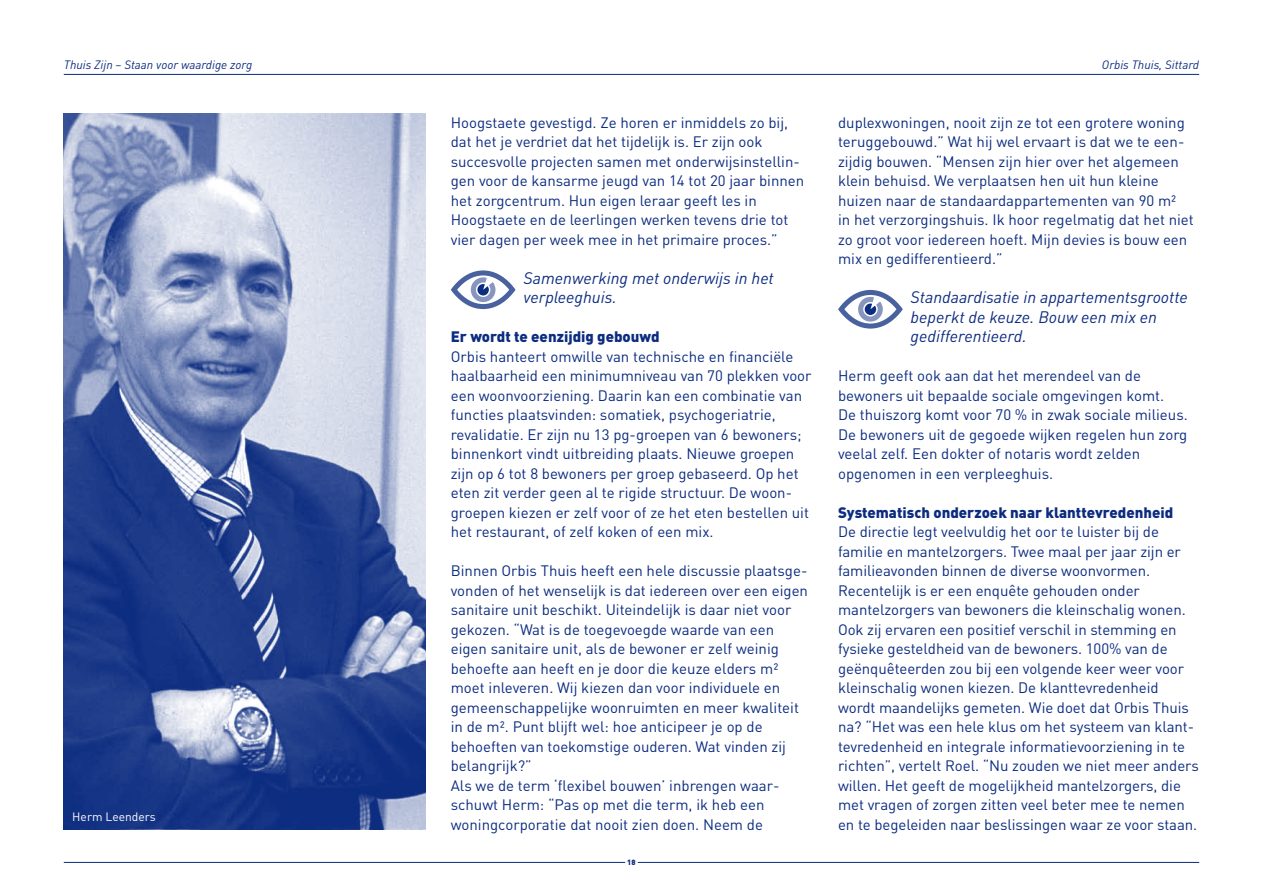
<style>
.page{position:relative;width:1263px;height:893px;background:#fff}
.page>*{position:absolute;margin:0;border:0;box-sizing:border-box;transform-origin:0 0}
.t1{font:italic 16.5px/19.5px "DIN Pro";color:#0c2c80}
.t2{font:15px/19.5px "DIN Pro";color:#0c2c80}
.t3{font:900 15px "DIN Pro";color:#0c2c80}
.t4{font:italic 12px "DIN Pro";color:#0c2c80}
.t5{font:12px "DIN Pro";color:#fff}
.t6{font:900 7.5px "DIN Pro";color:#0c2c80}
</style>
<div class="page">
<hr style="left:64px;top:74px;width:1135px;height:1px;background:#0c2c80">
<hr style="left:64px;top:862px;width:1135px;height:1px;background:#0c2c80">
<img style="left:64px;top:114px;width:361px;height:716px">
<svg style="left:451px;top:270px;width:64px;height:39px"></svg>
<svg style="left:838px;top:290px;width:65px;height:39px"></svg>
<svg style="left:625px;top:862px;width:13px;height:1px"></svg>
<p class="t4" style="left:64px;top:58px;width:190px">Thuis Zijn – Staan voor waardige zorg</p>
<p class="t4" style="left:1102px;top:58px;width:99px">Orbis Thuis, Sittard</p>
<p class="t5" style="left:72px;top:809px;width:85px">Herm Leenders</p>
<p class="t2" style="left:451px;top:112px;width:355px">Hoogstaete gevestigd. Ze horen er inmiddels zo bij, dat het je verdriet dat het tijdelijk is. Er zijn ook succesvolle projecten samen met onderwijsinstellin&shy;gen voor de kansarme jeugd van 14 tot 20 jaar binnen het zorgcentrum. Hun eigen leraar geeft les in Hoogstaete en de leerlingen werken tevens drie tot vier dagen per week mee in het primaire proces.”</p>
<p class="t1" style="left:523px;top:268px;width:252px">Samenwerking met onderwijs in het verpleeghuis.</p>
<p class="t3" style="left:451px;top:326px;width:211px">Er wordt te eenzijdig gebouwd</p>
<p class="t2" style="left:451px;top:346px;width:362px">Orbis hanteert omwille van technische en financiële haalbaarheid een minimumniveau van 70 plekken voor een woonvoorziening. Daarin kan een combinatie van functies plaatsvinden: somatiek, psychogeriatrie, revalidatie. Er zijn nu 13 pg-groepen van 6 bewoners; binnenkort vindt uitbreiding plaats. Nieuwe groepen zijn op 6 tot 8 bewoners per groep gebaseerd. Op het eten zit verder geen al te rigide structuur. De woon&shy;groepen kiezen er zelf voor of ze het eten bestellen uit het restaurant, of zelf koken of een mix.</p>
<p class="t2" style="left:451px;top:560px;width:359px">Binnen Orbis Thuis heeft een hele discussie plaatsge&shy;vonden of het wenselijk is dat iedereen over een eigen sanitaire unit beschikt. Uiteindelijk is daar niet voor gekozen. “Wat is de toegevoegde waarde van een eigen sanitaire unit, als de bewoner er zelf weinig behoefte aan heeft en je door die keuze elders m² moet inleveren. Wij kiezen dan voor individuele en gemeenschappelijke woonruimten en meer kwaliteit in de m². Punt blijft wel: hoe anticipeer je op de behoeften van toekomstige ouderen. Wat vinden zij belangrijk?”<br>Als we de term ‘flexibel bouwen’ inbrengen waar&shy;schuwt Herm: “Pas op met die term, ik heb een woningcorporatie dat nooit zien doen. Neem de</p>
<p class="t6" style="left:627px;top:857px;width:10px">18</p>
<p class="t2" style="left:838px;top:112px;width:357px">duplexwoningen, nooit zijn ze tot een grotere woning teruggebouwd.” Wat hij wel ervaart is dat we te een&shy;zijdig bouwen. “Mensen zijn hier over het algemeen klein behuisd. We verplaatsen hen uit hun kleine huizen naar de standaardappartementen van 90 m²<br>in het verzorgingshuis. Ik hoor regelmatig dat het niet zo groot voor iedereen hoeft. Mijn devies is bouw een mix en gedifferentieerd.”</p>
<p class="t1" style="left:911px;top:287px;width:279px">Standaardisatie in appartementsgrootte beperkt de keuze. Bouw een mix en gedifferentieerd.</p>
<p class="t2" style="left:838px;top:365px;width:351px">Herm geeft ook aan dat het merendeel van de bewoners uit bepaalde sociale omgevingen komt.<br>De thuiszorg komt voor 70 % in zwak sociale milieus.<br>De bewoners uit de gegoede wijken regelen hun zorg veelal zelf. Een dokter of notaris wordt zelden opgenomen in een verpleeghuis.</p>
<p class="t3" style="left:838px;top:502px;width:337px">Systematisch onderzoek naar klanttevredenheid</p>
<p class="t2" style="left:838px;top:521px;width:362px">De directie legt veelvuldig het oor te luister bij de familie en mantelzorgers. Twee maal per jaar zijn er familieavonden binnen de diverse woonvormen.<br>Recentelijk is er een enquête gehouden onder mantelzorgers van bewoners die kleinschalig wonen.<br>Ook zij ervaren een positief verschil in stemming en fysieke gesteldheid van de bewoners. 100% van de geënquêteerden zou bij een volgende keer weer voor kleinschalig wonen kiezen. De klanttevredenheid wordt maandelijks gemeten. Wie doet dat Orbis Thuis na? “Het was een hele klus om het systeem van klant&shy;tevredenheid en integrale informatievoorziening in te richten”, vertelt Roel. “Nu zouden we niet meer anders willen. Het geeft de mogelijkheid mantelzorgers, die met vragen of zorgen zitten veel beter mee te nemen en te begeleiden naar beslissingen waar ze voor staan.</p>
</div>
